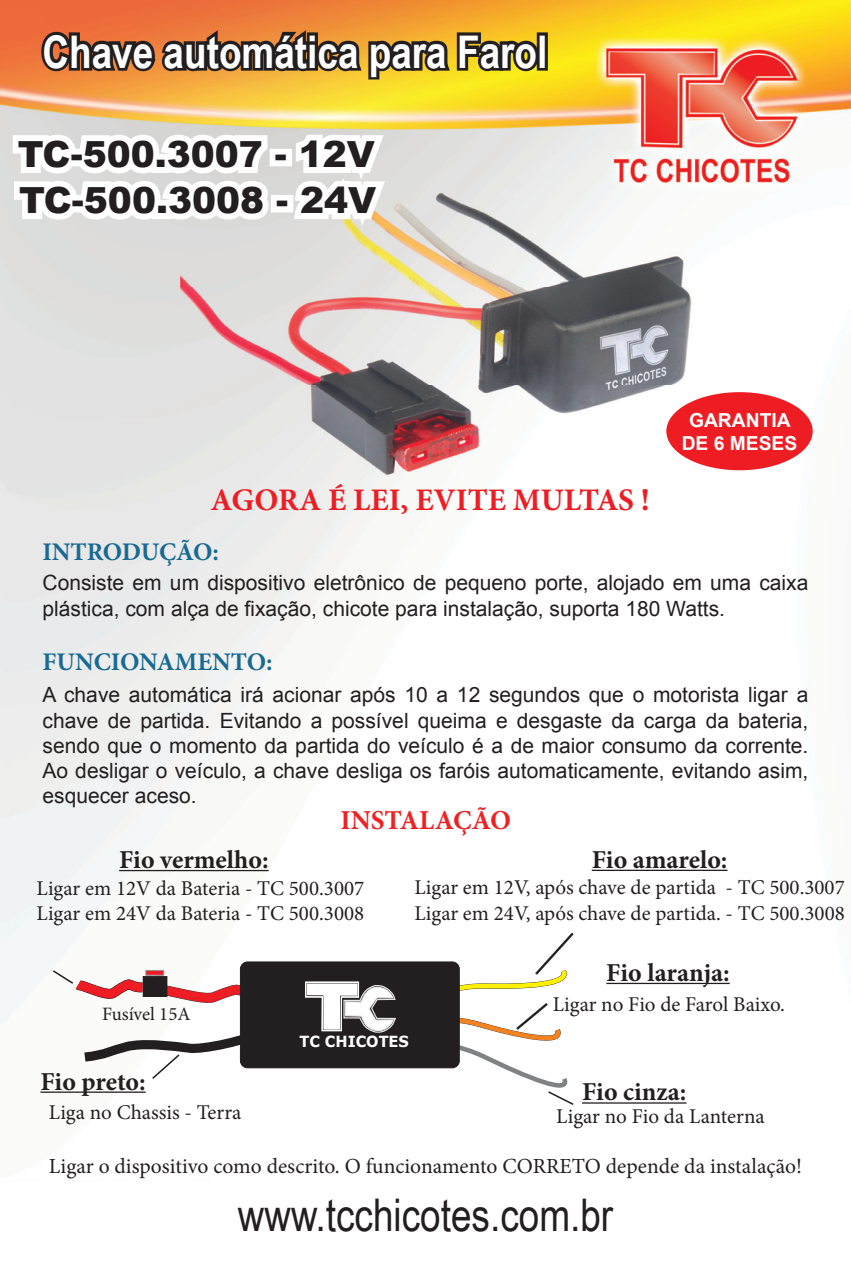
<style>
.page{position:relative;width:851px;height:1276px;background:#fff}
.page>*{position:absolute;margin:0;border:0;box-sizing:border-box;transform-origin:0 0}
.t1{font:700 45px "Arial Narrow";color:#fff}
.t2{font:45px "Arial Narrow";color:#231f20}
.t3{font:900 36px/46.2px "Arial";color:#231f20}
.t4{font:700 31.5px "Minion Pro";color:#ee1d23}
.t5{font:700 27.3px "Minion Pro";color:#ee2123}
.t6{font:700 25.8px "Minion Pro";color:#231f20}
.t7{font:700 25.5px "Minion Pro";letter-spacing:-.005em;color:#196a92}
.t8{font:21.6px "Minion Pro";color:#231f20}
.t9{font:21px/25.2px "Arial";color:#231f20}
.t10{font:21px/25.2px "Minion Pro";color:#231f20}
.t11{font:700 19.2px/23.1px "Arial";color:#fff;text-align:center}
.t12{font:18.9px "Minion Pro";letter-spacing:-.005em;color:#231f20}
.t13{font:700 15.3px "Verdana";color:#fff;scale:.96 1}
</style>
<div class="page">
<img style="left:0;top:0;width:850px;height:211px">
<img style="left:0;top:211px;width:212px;height:882px">
<img style="left:212px;top:484px;width:427px;height:620px">
<svg style="left:37px;top:24px;width:506px;height:59px;background:#93662b"></svg>
<div style="left:536px;top:32px;width:11px;height:39px;border:6px solid #231f20"></div>
<img style="left:180px;top:189px;width:516px;height:295px">
<div style="left:666px;top:392px;width:146px;height:78px;background:#ee1d23;border-radius:50%"></div>
<svg style="left:7px;top:124px;width:386px;height:122px"></svg>
<svg style="left:51px;top:931px;width:524px;height:174px"></svg>
<div style="left:240px;top:962px;width:219px;height:105px;background:#231f20;border-radius:7px"></div>
<div style="left:240px;top:961px;width:219px;height:107px;border:1px solid #231f20;border-radius:7px"></div>
<svg style="left:305px;top:981px;width:91px;height:52px"></svg>
<hr style="left:119px;top:870px;width:149px;height:1px;background:#231f20">
<hr style="left:591px;top:869px;width:136px;height:2px;background:#231f20">
<hr style="left:582px;top:1102px;width:104px;height:1px;background:#231f20">
<hr style="left:606px;top:982px;width:123px;height:2px;background:#231f20">
<hr style="left:40px;top:1091px;width:106px;height:1px;background:#231f20">
<h1 class="t1" style="left:43px;top:18px;width:506px">Chave automática para Farol</h1>
<h2 class="t3" style="left:18px;top:130px;width:360px">TC-500.3007 - 12V<br>TC-500.3008 - 24V</h2>
<h3 class="t4" style="left:210px;top:478px;width:441px">AGORA É LEI, EVITE MULTAS !</h3>
<p class="t11" style="left:681px;top:409px;width:117px">GARANTIA<br>DE 6 MESES</p>
<p class="t7" style="left:43px;top:533px;width:178px">INTRODUÇÃO:</p>
<p class="t9" style="left:43px;top:570px;width:767px">Consiste em um dispositivo eletrônico de pequeno porte, alojado em uma caixa plástica, com alça de fixação, chicote para instalação, suporta 180 Watts.</p>
<p class="t7" style="left:43px;top:644px;width:231px">FUNCIONAMENTO:</p>
<p class="t9" style="left:43px;top:682px;width:767px;text-align:justify">A chave automática irá acionar após 10 a 12 segundos que o motorista ligar a chave de partida. Evitando a possível queima e desgaste da carga da bateria, sendo que o momento da partida do veículo é a de maior consumo da corrente.<br>Ao desligar o veículo, a chave desliga os faróis automaticamente, evitando asim, esquecer aceso.</p>
<h3 class="t5" style="left:340px;top:801px;width:172px">INSTALAÇÃO</h3>
<p class="t6" style="left:119px;top:841px;width:151px">Fio vermelho:</p>
<p class="t6" style="left:591px;top:841px;width:137px">Fio amarelo:</p>
<p class="t10" style="left:414px;top:875px;width:432px">Ligar em 12V, após chave de partida - TC 500.3007<br>Ligar em 24V, após chave de partida. - TC 500.3008</p>
<p class="t10" style="left:37px;top:875px;width:329px">Ligar em 12V da Bateria - TC 500.3007<br>Ligar em 24V da Bateria - TC 500.3008</p>
<p class="t12" style="left:102px;top:1001px;width:90px">Fusível 15A</p>
<p class="t6" style="left:40px;top:1063px;width:107px">Fio preto:</p>
<p class="t10" style="left:49px;top:1099px;width:194px">Liga no Chassis - Terra</p>
<p class="t13" style="left:299px;top:1031px;width:116px">TC CHICOTES</p>
<p class="t6" style="left:606px;top:954px;width:125px">Fio laranja:</p>
<p class="t10" style="left:552px;top:992px;width:234px">Ligar no Fio de Farol Baixo.</p>
<p class="t6" style="left:582px;top:1074px;width:106px">Fio cinza:</p>
<p class="t10" style="left:556px;top:1104px;width:210px">Ligar no Fio da Lanterna</p>
<p class="t8" style="left:49px;top:1151px;width:754px">Ligar o dispositivo como descrito. O funcionamento CORRETO depende da instalação!</p>
<h1 class="t2" style="left:238px;top:1182px;width:377px">www.tcchicotes.com.br</h1>
</div>
